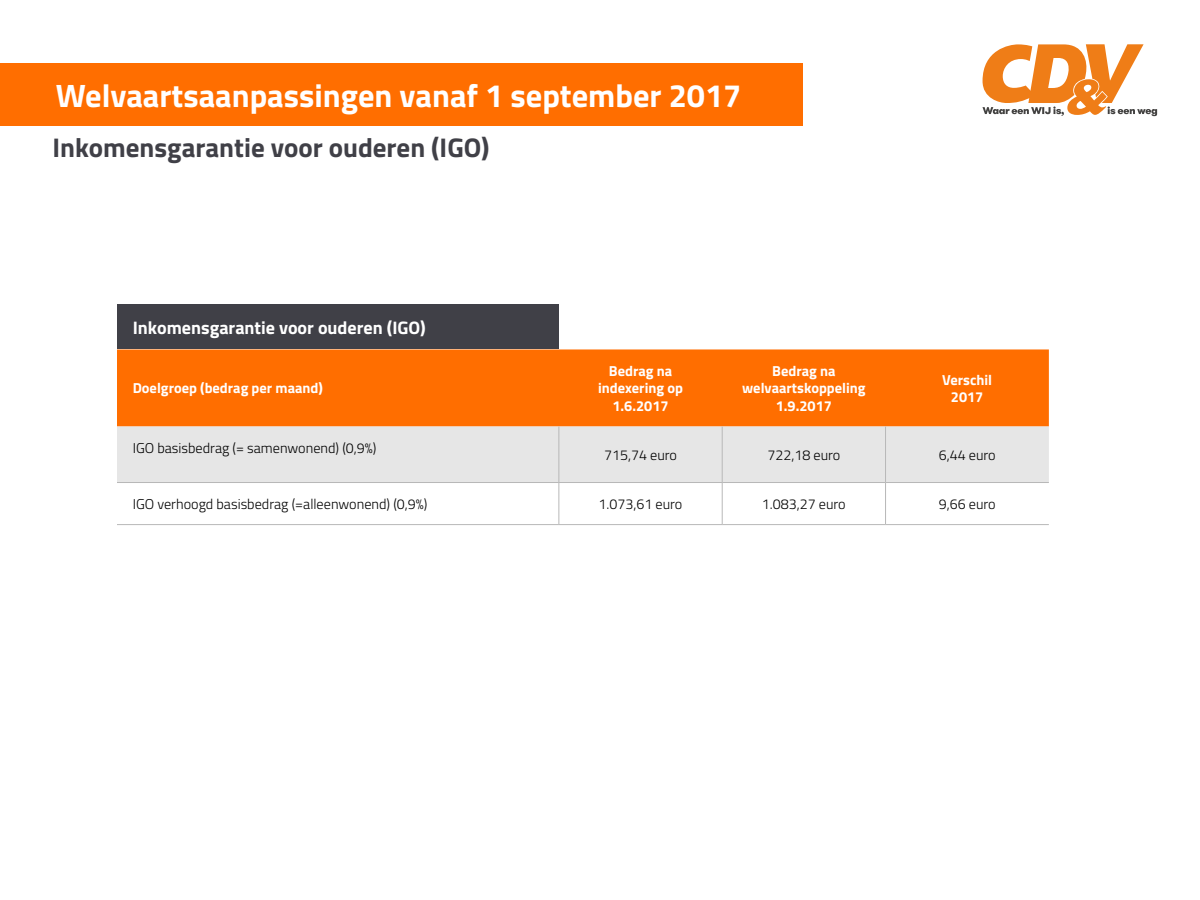
<style>
.page{position:relative;width:1200px;height:900px;background:#fff}
.page>*{position:absolute;margin:0;border:0;box-sizing:border-box;transform-origin:0 0}
.t1{font:700 32.4px "Titillium";color:#fff}
.t2{font:700 27px "Titillium";color:#404047}
.t3{font:700 18.15px "Titillium";color:#fff}
.t4{font:700 14.55px/17.4px "Titillium";color:#fff;text-align:center}
.t5{font:300 14.25px "Titillium";color:#000}
</style>
<div class="page">
<div style="left:0;top:63px;width:802px;height:63px;background:#ff6e00"></div>
<svg style="left:982px;top:44px;width:175px;height:72px"></svg>
<div style="left:117px;top:304px;width:442px;height:45px;background:#404047"></div>
<div style="left:117px;top:349px;width:932px;height:78px;background:#ff6e00"></div>
<div style="left:117px;top:427px;width:932px;height:55px;background:#e6e6e6"></div>
<hr style="left:559px;top:427px;width:1px;height:55px;background:#b8b8b8">
<hr style="left:722px;top:427px;width:1px;height:55px;background:#b8b8b8">
<hr style="left:885px;top:427px;width:1px;height:55px;background:#b8b8b8">
<hr style="left:117px;top:482px;width:442px;height:1px;background:#b8b8b8">
<hr style="left:559px;top:482px;width:163px;height:1px;background:#b8b8b8">
<hr style="left:559px;top:483px;width:1px;height:41px;background:#b8b8b8">
<hr style="left:722px;top:482px;width:164px;height:1px;background:#b8b8b8">
<hr style="left:722px;top:483px;width:1px;height:41px;background:#b8b8b8">
<hr style="left:886px;top:482px;width:163px;height:1px;background:#b8b8b8">
<hr style="left:885px;top:483px;width:1px;height:41px;background:#b8b8b8">
<hr style="left:117px;top:524px;width:442px;height:1px;background:#b8b8b8">
<hr style="left:559px;top:524px;width:163px;height:1px;background:#b8b8b8">
<hr style="left:722px;top:524px;width:164px;height:1px;background:#b8b8b8">
<hr style="left:886px;top:524px;width:163px;height:1px;background:#b8b8b8">
<h1 class="t1" style="left:56px;top:71px;width:687px">Welvaartsaanpassingen vanaf 1 september 2017</h1>
<h2 class="t2" style="left:52px;top:127px;width:438px">Inkomensgarantie voor ouderen (IGO)</h2>
<p class="t3" style="left:133px;top:314px;width:295px">Inkomensgarantie voor ouderen (IGO)</p>
<p class="t4" style="left:133px;top:379px;width:192px">Doelgroep (bedrag per maand)</p>
<p class="t4" style="left:598px;top:362px;width:86px">Bedrag na indexering op<br>1.6.2017</p>
<p class="t4" style="left:742px;top:362px;width:125px">Bedrag na welvaartskoppeling<br>1.9.2017</p>
<p class="t4" style="left:942px;top:370px;width:52px">Verschil<br>2017</p>
<p class="t5" style="left:133px;top:438px;width:245px">IGO basisbedrag (= samenwonend) (0,9%)</p>
<p class="t5" style="left:604px;top:445px;width:74px">715,74 euro</p>
<p class="t5" style="left:767px;top:445px;width:74px">722,18 euro</p>
<p class="t5" style="left:939px;top:445px;width:58px">6,44 euro</p>
<p class="t5" style="left:133px;top:494px;width:296px">IGO verhoogd basisbedrag (=alleenwonend) (0,9%)</p>
<p class="t5" style="left:599px;top:494px;width:85px">1.073,61 euro</p>
<p class="t5" style="left:762px;top:494px;width:85px">1.083,27 euro</p>
<p class="t5" style="left:939px;top:494px;width:58px">9,66 euro</p>
</div>
